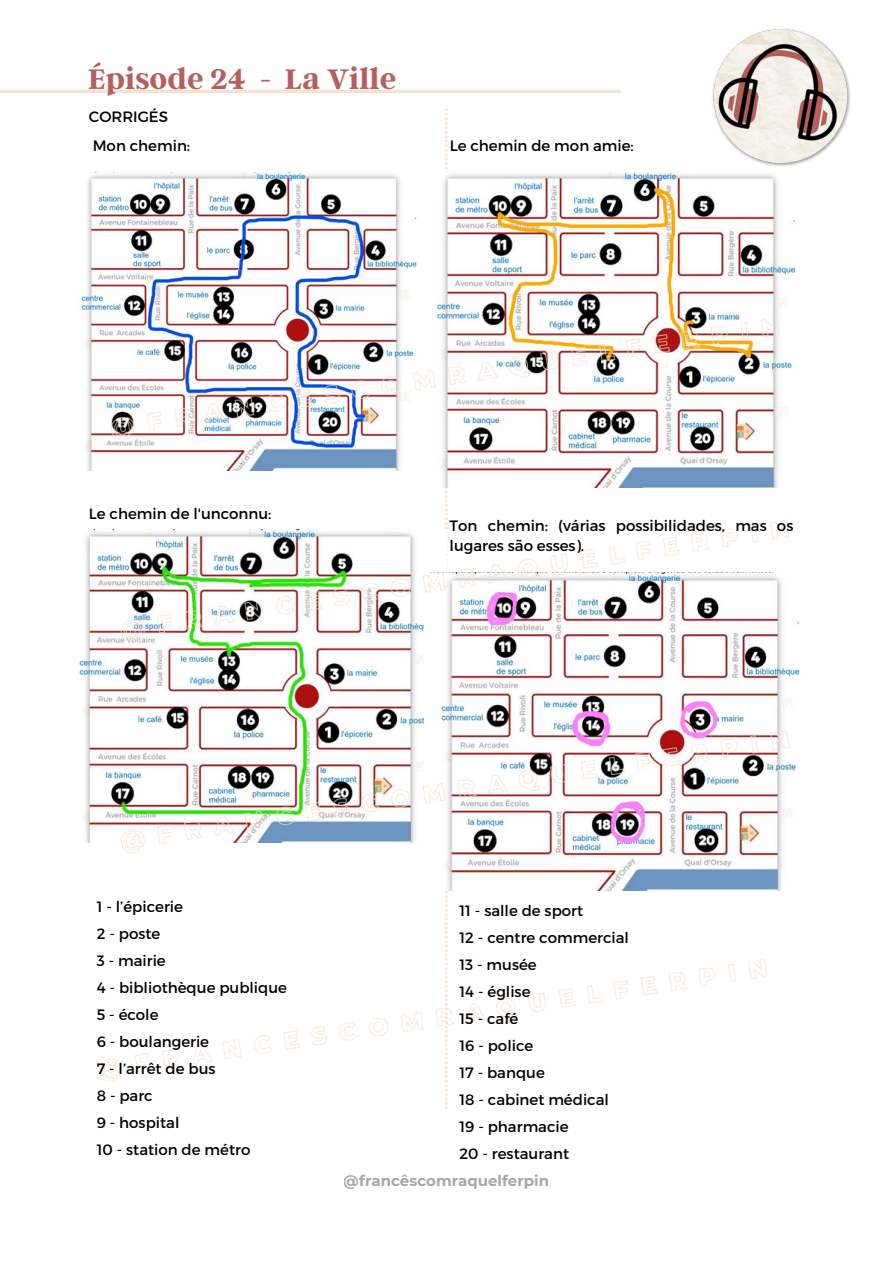
<style>
.page{position:relative;width:893px;height:1264px;background:#fff}
.page>*{position:absolute;margin:0;border:0;box-sizing:border-box;transform-origin:0 0}
.t1{font:700 31.5px "Argent CF";color:#b5605c}
.t2{font:15px/27px "Montserrat";color:#000}
.t3{font:700 15px "Montserrat";color:#545454}
</style>
<div class="page">
<hr style="left:0;top:90px;width:619px;height:3px;background:#f4e2d1">
<svg style="left:445px;top:109px;width:2px;height:1000px"></svg>
<img style="left:81px;top:173px;width:336px;height:297px">
<img style="left:437px;top:173px;width:359px;height:314px">
<img style="left:77px;top:529px;width:347px;height:313px">
<img style="left:441px;top:622px;width:359px;height:268px">
<svg style="left:108px;top:316px;width:673px;height:126px"></svg>
<svg style="left:118px;top:518px;width:673px;height:127px"></svg>
<svg style="left:118px;top:729px;width:673px;height:126px"></svg>
<svg style="left:98px;top:957px;width:670px;height:127px"></svg>
<img style="left:712px;top:28px;width:138px;height:138px">
<h1 class="t1" style="left:88px;top:59px;width:309px">Épisode 24 - La Ville</h1>
<p class="t2" style="left:89px;top:102px;width:103px;line-height:28.8px">CORRIGÉS<br>Mon chemin:</p>
<p class="t2" style="left:449px;top:132px;width:185px">Le chemin de mon amie:</p>
<p class="t2" style="left:89px;top:499px;width:184px">Le chemin de l'unconnu:</p>
<p class="t2" style="left:449px;top:515px;width:345px;line-height:20.2px">Ton chemin: (várias possibilidades, mas os lugares são esses).</p>
<p class="t2" style="left:97px;top:892px;width:192px">1 - l’épicerie<br>2 - poste<br>3 - mairie<br>4 - bibliothèque publique<br>5 - école<br>6 - boulangerie<br>7 - l’arrêt de bus<br>8 - parc<br>9 - hospital<br>10 - station de métro</p>
<p class="t2" style="left:459px;top:896px;width:171px">11 - salle de sport<br>12 - centre commercial<br>13 - musée<br>14 - église<br>15 - café<br>16 - police<br>17 - banque<br>18 - cabinet médical<br>19 - pharmacie<br>20 - restaurant</p>
<p class="t3" style="left:343px;top:1171px;width:207px">@francêscomraquelferpin</p>
</div>
